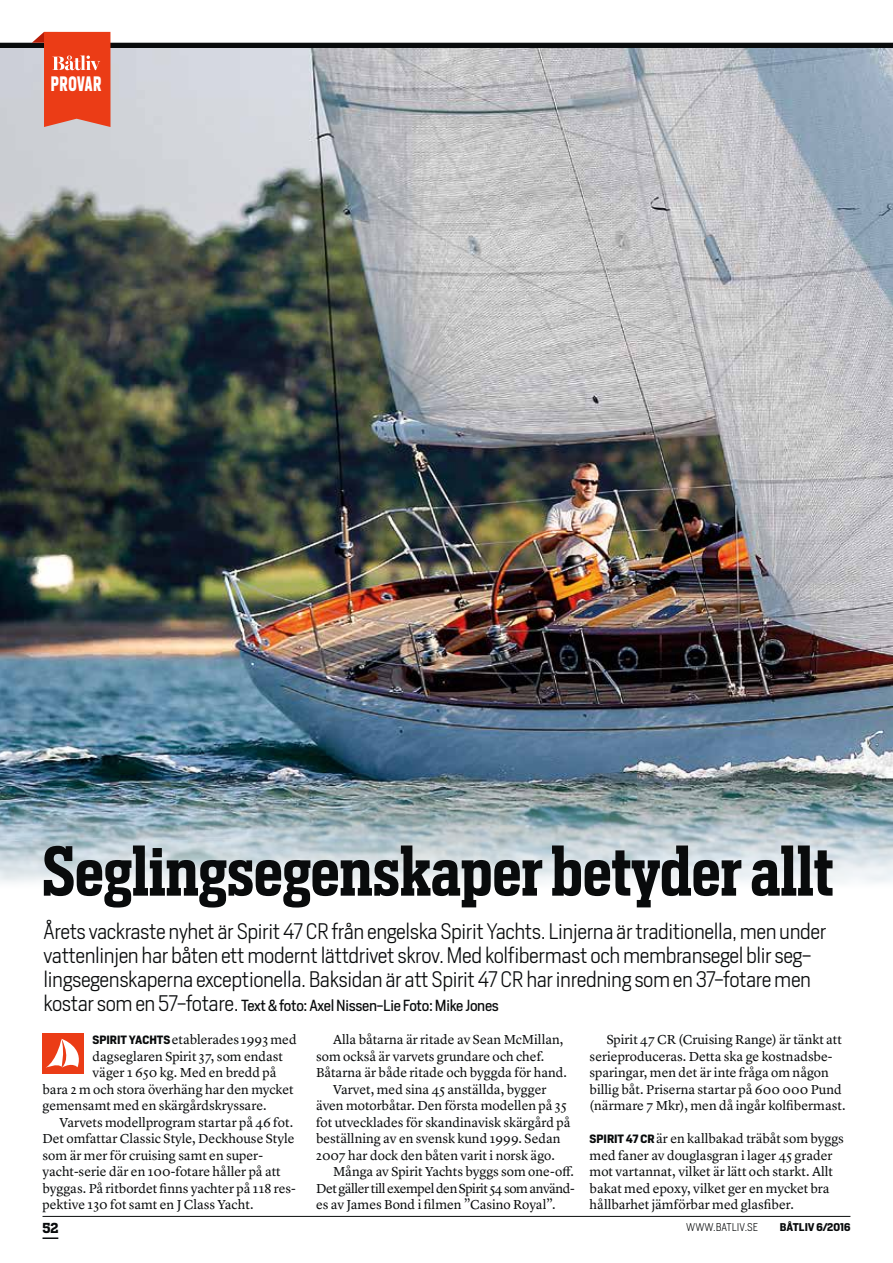
<style>
.page{position:relative;width:893px;height:1263px;background:#fff}
.page>*{position:absolute;margin:0;border:0;box-sizing:border-box;transform-origin:0 0}
.t1{font:600 66px "Heron Serif Cond";color:#090b0c}
.t2{font:300 21px/24px "Heron Sans";letter-spacing:-.02em;color:#090b0c}
.t3{font:700 19.5px "Heron Sans Cond";letter-spacing:.04em;color:#fff;scale:.77 1}
.t4{font:15px "Heron Sans";letter-spacing:-.02em;color:#090b0c}
.t5{font:13.5px/16.5px "Lyon Text";color:#090b0c}
.t6{font:13.5px "Lyon Text";letter-spacing:-.03em;color:#090b0c}
.t7{font:700 13.5px "Heron Serif";color:#090b0c}
.t8{font:300 10.5px "Heron Sans";color:#090b0c}
.t9{font:700 10.5px "Heron Sans";color:#090b0c}
.s1{font-weight:300;font-size:21px}
.s2{font-family:"Heron Sans";font-weight:700;font-size:11.25px}
</style>
<div class="page">
<hr style="left:43px;top:1216px;width:807px;height:1px;background:#090b0c">
<svg style="left:43px;top:1237px;width:15px;height:2px"></svg>
<div style="left:0;top:43px;width:893px;height:6px;background:#090b0c"></div>
<img style="left:0;top:49px;width:893px;height:725px">
<svg style="left:32px;top:32px;width:79px;height:95px"></svg>
<div style="left:43px;top:1033px;width:41px;height:41px;background:#eb3c16"></div>
<svg style="left:46px;top:1039px;width:33px;height:29px"></svg>
<img style="left:0;top:774px;width:893px;height:110px">
<h3 class="t3" style="left:51px;top:71px;width:67px">PROVAR</h3>
<h1 class="t1" style="left:43px;top:828px;width:793px">Seglingsegenskaper betyder allt</h1>
<p class="t2" style="left:44px;top:919px;width:784px">Årets vackraste nyhet är Spirit 47 CR från engelska Spirit Yachts. Linjerna är traditionella, men under vattenlinjen har båten ett modernt lättdrivet skrov. Med kolfibermast och membransegel blir seg&shy;lingsegenskaperna exceptionella. Baksidan är att Spirit 47 CR har inredning som en 37-fotare men</p>
<p class="t4" style="left:44px;top:996px;width:457px"><span class="s1">kostar som en 57-fotare.</span> Text &amp; foto: Axel Nissen-Lie Foto: Mike Jones</p>
<p class="t5" style="left:93px;top:1030px;width:206px"><span class="s2">SPIRIT YACHTS</span> etablerades 1993 med</p>
<p class="t5" style="left:93px;top:1047px;width:192px">dagseglaren Spirit 37, som endast</p>
<p class="t5" style="left:93px;top:1063px;width:185px">väger 1 650 kg. Med en bredd på</p>
<p class="t5" style="left:43px;top:1080px;width:253px">bara 2 m och stora överhäng har den mycket</p>
<p class="t5" style="left:43px;top:1096px;width:225px">gemensamt med en skärgårdskryssare.</p>
<p class="t5" style="left:60px;top:1113px;width:235px">Varvets modellprogram startar på 46 fot.</p>
<p class="t5" style="left:43px;top:1129px;width:253px">Det omfattar Classic Style, Deckhouse Style</p>
<p class="t5" style="left:43px;top:1146px;width:222px">som är mer för cruising samt en super-</p>
<p class="t5" style="left:43px;top:1162px;width:240px">yacht-serie där en 100-fotare håller på att</p>
<p class="t5" style="left:43px;top:1179px;width:255px">byggas. På ritbordet finns yachter på 118 res-</p>
<p class="t5" style="left:43px;top:1195px;width:213px">pektive 130 fot samt en J Class Yacht.</p>
<p class="t5" style="left:333px;top:1030px;width:232px">Alla båtarna är ritade av Sean McMillan,</p>
<p class="t5" style="left:316px;top:1047px;width:230px">som också är varvets grundare och chef.</p>
<p class="t5" style="left:316px;top:1063px;width:252px">Båtarna är både ritade och byggda för hand.</p>
<p class="t5" style="left:333px;top:1080px;width:215px">Varvet, med sina 45 anställda, bygger</p>
<p class="t5" style="left:316px;top:1096px;width:252px">även motorbåtar. Den första modellen på 35</p>
<p class="t5" style="left:316px;top:1113px;width:256px">fot utvecklades för skandinavisk skärgård på</p>
<p class="t5" style="left:316px;top:1129px;width:246px">beställning av en svensk kund 1999. Sedan</p>
<p class="t5" style="left:316px;top:1146px;width:240px">2007 har dock den båten varit i norsk ägo.</p>
<p class="t5" style="left:333px;top:1162px;width:242px">Många av Spirit Yachts byggs som one-off.</p>
<p class="t6" style="left:316px;top:1178px;width:260px">Det gäller till exempel den Spirit 54 som använd-</p>
<p class="t5" style="left:316px;top:1195px;width:241px">es av James Bond i filmen ”Casino Royal”.</p>
<p class="t5" style="left:590px;top:1030px;width:258px;text-indent:17px">Spirit 47 CR (Cruising Range) är tänkt att serieproduceras. Detta ska ge kostnadsbe&shy;sparingar, men det är inte fråga om någon billig båt. Priserna startar på 600 000 Pund (närmare 7 Mkr), men då ingår kolfibermast.</p>
<p class="t5" style="left:590px;top:1129px;width:256px"><span class="s2">SPIRIT 47 CR</span> är en kallbakad träbåt som byggs med faner av douglasgran i lager 45 grader mot vartannat, vilket är lätt och starkt. Allt bakat med epoxy, vilket ger en mycket bra hållbarhet jämförbar med glasfiber.</p>
<p class="t7" style="left:43px;top:1219px;width:17px">52</p>
<p class="t8" style="left:686px;top:1220px;width:73px">WWW.BATLIV.SE</p>
<p class="t9" style="left:780px;top:1220px;width:72px">BÅTLIV 6/2016</p>
</div>
